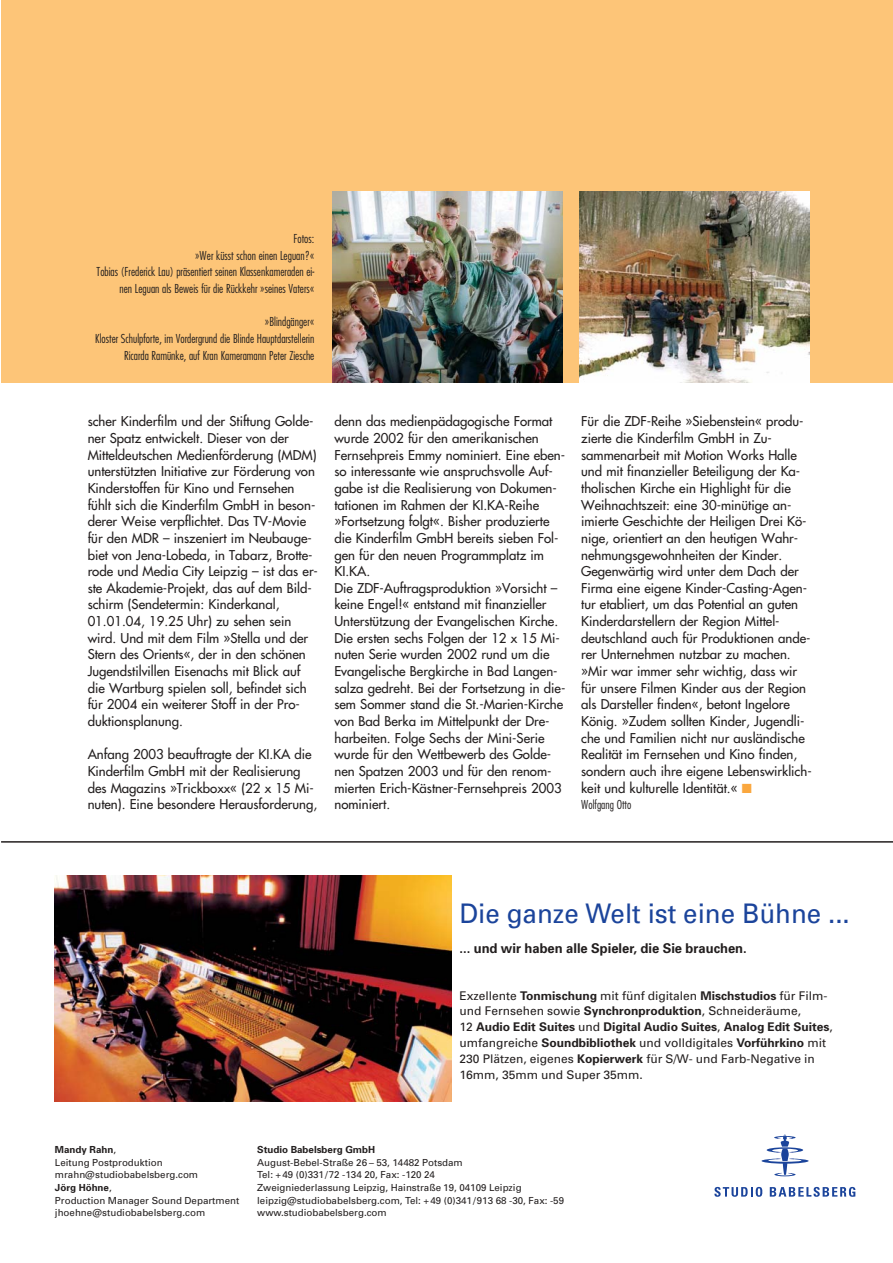
<style>
.page{position:relative;width:893px;height:1263px;background:#fff}
.page>*{position:absolute;margin:0;border:0;box-sizing:border-box;transform-origin:0 0}
.t1{font:27px "Univers";color:#1b449b;scale:.96 1}
.t2{font:700 13.5px "Univers";color:#231f1f;scale:.96 1}
.t3{font:13.2px/16.6px "Futura";color:#231f1f}
.t4{font:12px/15.9px "Univers";color:#231f1f}
.t5{font:300 condensed 12px/16.6px "Futura";color:#231f1f;text-align:right}
.t6{font:9.75px/12.6px "Univers";color:#231f1f}
.t7{font:700 9.75px "Univers";color:#231f1f}
.s1{color:#faa73e}
.s2{font-weight:700}
</style>
<div class="page">
<div style="left:1px;top:0;width:891px;height:383px;background:#fdc578"></div>
<hr style="left:1px;top:841px;width:891px;height:2px;background:#231f1f">
<img style="left:333px;top:191px;width:229px;height:192px">
<img style="left:579px;top:191px;width:230px;height:192px">
<svg style="left:761px;top:1135px;width:48px;height:41px"></svg>
<svg style="left:714px;top:1187px;width:48px;height:10px"></svg>
<svg style="left:769px;top:1187px;width:86px;height:10px"></svg>
<img style="left:55px;top:875px;width:396px;height:226px">
<p class="t5" style="left:97px;top:231px;width:219px">Fotos:<br>»Wer küsst schon einen Leguan?«<br>Tobias (Frederick Lau) präsentiert seinen Klassenkameraden ei&shy;nen Leguan als Beweis für die Rückkehr »seines Vaters«</p>
<p class="t5" style="left:95px;top:314px;width:221px">»Blindgänger«<br>Kloster Schulpforte, im Vordergrund die Blinde Hauptdarstellerin<br>Ricarda Ramünke, auf Kran Kameramann Peter Ziesche</p>
<p class="t3" style="left:88px;top:414px;width:232px">scher Kinderfilm und der Stiftung Golde&shy;ner Spatz entwickelt. Dieser von der Mitteldeutschen Medienförderung (MDM) unterstützten Initiative zur Förderung von Kinderstoffen für Kino und Fernsehen fühlt sich die Kinderfilm GmbH in beson&shy;derer Weise verpflichtet. Das TV-Movie für den MDR – inszeniert im Neubauge&shy;biet von Jena-Lobeda, in Tabarz, Brotte&shy;rode und Media City Leipzig – ist das er&shy;ste Akademie-Projekt, das auf dem Bild&shy;schirm (Sendetermin: Kinderkanal, 01.01.04, 19.25 Uhr) zu sehen sein wird. Und mit dem Film »Stella und der Stern des Orients«, der in den schönen Jugendstilvillen Eisenachs mit Blick auf die Wartburg spielen soll, befindet sich für 2004 ein weiterer Stoff in der Pro&shy;duktionsplanung.</p>
<p class="t3" style="left:88px;top:747px;width:231px">Anfang 2003 beauftragte der KI.KA die Kinderfilm GmbH mit der Realisierung des Magazins »Trickboxx« (22 x 15 Mi&shy;nuten). Eine besondere Herausforderung,</p>
<p class="t3" style="left:334px;top:414px;width:232px">denn das medienpädagogische Format wurde 2002 für den amerikanischen Fernsehpreis Emmy nominiert. Eine eben&shy;so interessante wie anspruchsvolle Auf&shy;gabe ist die Realisierung von Dokumen&shy;tationen im Rahmen der KI.KA-Reihe »Fortsetzung folgt«. Bisher produzierte die Kinderfilm GmbH bereits sieben Fol&shy;gen für den neuen Programmplatz im KI.KA.<br>Die ZDF-Auftragsproduktion »Vorsicht – keine Engel!« entstand mit finanzieller Unterstützung der Evangelischen Kirche.<br>Die ersten sechs Folgen der 12 x 15 Mi&shy;nuten Serie wurden 2002 rund um die Evangelische Bergkirche in Bad Langen&shy;salza gedreht. Bei der Fortsetzung in die&shy;sem Sommer stand die St.-Marien-Kirche von Bad Berka im Mittelpunkt der Dre&shy;harbeiten. Folge Sechs der Mini-Serie wurde für den Wettbewerb des Golde&shy;nen Spatzen 2003 und für den renom&shy;mierten Erich-Kästner-Fernsehpreis 2003 nominiert.</p>
<p class="t3" style="left:581px;top:414px;width:232px">Für die ZDF-Reihe »Siebenstein« produ&shy;zierte die Kinderfilm GmbH in Zu&shy;sammenarbeit mit Motion Works Halle und mit finanzieller Beteiligung der Ka&shy;tholischen Kirche ein Highlight für die Weihnachtszeit: eine 30-minütige an&shy;imierte Geschichte der Heiligen Drei Kö&shy;nige, orientiert an den heutigen Wahr&shy;nehmungsgewohnheiten der Kinder.<br>Gegenwärtig wird unter dem Dach der Firma eine eigene Kinder-Casting-Agen&shy;tur etabliert, um das Potential an guten Kinderdarstellern der Region Mittel&shy;deutschland auch für Produktionen ande&shy;rer Unternehmen nutzbar zu machen. »Mir war immer sehr wichtig, dass wir für unsere Filmen Kinder aus der Region als Darsteller finden«, betont Ingelore König. »Zudem sollten Kinder, Jugendli&shy;che und Familien nicht nur ausländische Realität im Fernsehen und Kino finden, sondern auch ihre eigene Lebenswirklich&shy;keit und kulturelle Identität.« <span class="s1">■</span></p>
<p class="t5" style="left:581px;top:797px;width:52px">Wolfgang Otto</p>
<h1 class="t1" style="left:459px;top:903px;width:408px">Die ganze Welt ist eine Bühne ...</h1>
<p class="t2" style="left:459px;top:944px;width:301px">... und wir haben alle Spieler, die Sie brauchen.</p>
<p class="t4" style="left:459px;top:988px;width:374px">Exzellente <span class="s2">Tonmischung</span> mit fünf digitalen <span class="s2">Mischstudios</span> für Film&shy;und Fernsehen sowie <span class="s2">Synchronproduktion</span>, Schneideräume,<br>12 <span class="s2">Audio Edit Suites</span> und <span class="s2">Digital Audio Suites</span>, <span class="s2">Analog Edit Suites</span>, umfangreiche <span class="s2">Soundbibliothek</span> und volldigitales <span class="s2">Vorführkino</span> mit 230 Plätzen, eigenes <span class="s2">Kopierwerk</span> für S/W- und Farb-Negative in 16mm, 35mm und Super 35mm.</p>
<p class="t6" style="left:55px;top:1144px;width:186px"><span class="s2">Mandy Rahn</span>,<br>Leitung Postproduktion mrahn@studiobabelsberg.com<br><span class="s2">Jörg Höhne</span>,<br>Production Manager Sound Department jhoehne@studiobabelsberg.com</p>
<p class="t7" style="left:257px;top:1146px;width:119px">Studio Babelsberg GmbH</p>
<p class="t6" style="left:257px;top:1157px;width:308px">August-Bebel-Straße 26 – 53, 14482 Potsdam<br>Tel: +49 (0)331/72 -134 20, Fax: -120 24<br>Zweigniederlassung Leipzig, Hainstraße 19, 04109 Leipzig leipzig@studiobabelsberg.com, Tel: +49 (0)341/913 68 -30, Fax: -59 www.studiobabelsberg.com</p>
</div>
